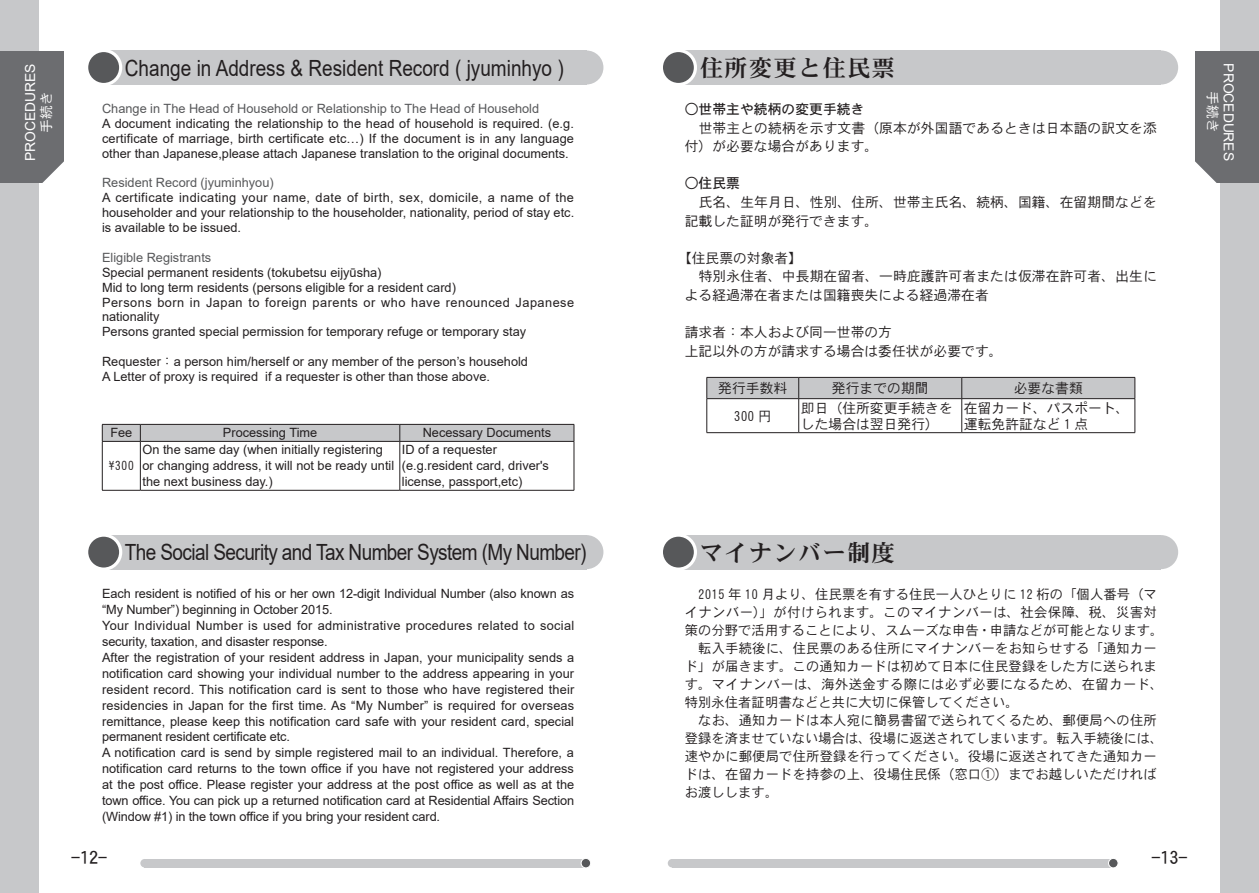
<style>
.page{position:relative;width:1259px;height:893px;background:#fff}
.page>*{position:absolute;margin:0;border:0;box-sizing:border-box;transform-origin:0 0}
.t1{font:23.4px "DFHS Mincho W7 WIN RKSJ H";letter-spacing:.05em;color:#231f20}
.t2{font:22.35px "Arial";letter-spacing:-.03em;color:#231f20;scale:.85 1}
.t3{font:22.35px "Arial";color:#231f20;scale:.85 1}
.t4{font:18px "DFHS Gothic W5 WIN RKSJ H";color:#231f20}
.t5{font:13.8px/18.6px "DFHS Gothic W3 WIN RKSJ H";color:#231f20}
.t6{font:13.8px "Arial";color:#fff}
.t7{font:13.8px "DFHS Gothic W5 WIN RKSJ H";color:#231f20}
.t8{font:13.8px "DFHS Gothic W3 WIN RKSJ H";color:#fff}
.t9{font:13.5px/18.1px "DFHS Gothic W3 WIN RKSJ H";letter-spacing:.01em;color:#231f20}
.t10{font:12.75px/15.9px "Arial";color:#231f20}
.t11{font:12.75px "Arial";color:#57585a}
.t12{font:12.75px "DFHS Gothic W3 WIN RKSJ H";color:#231f20}
.s1{font-family:"DFHS Gothic W3 WIN RKSJ H"}
</style>
<div class="page">
<div style="left:145px;top:859px;width:441px;height:8px;background:#c7c8ca"></div>
<div style="left:140px;top:859px;width:9px;height:8px;background:#c7c8ca;border-radius:50%"></div>
<div style="left:581px;top:858px;width:9px;height:10px;background:#57585a;border-radius:50%"></div>
<div style="left:580px;top:858px;width:11px;height:10px;border:1px solid #fff;border-radius:50%"></div>
<div style="left:0;top:0;width:38px;height:893px;background:#c7c8ca"></div>
<div style="left:0;top:51px;width:64px;height:132px;background:#6c6d70"></div>
<svg style="left:42px;top:161px;width:22px;height:22px"></svg>
<div style="left:1220px;top:0;width:39px;height:893px;background:#c7c8ca"></div>
<div style="left:1195px;top:51px;width:64px;height:132px;background:#6c6d70"></div>
<svg style="left:1195px;top:161px;width:22px;height:22px"></svg>
<div style="left:1144px;top:50px;width:34px;height:35px;background:#c7c8ca;border-radius:50%"></div>
<div style="left:678px;top:50px;width:483px;height:35px;background:#c7c8ca"></div>
<div style="left:661px;top:50px;width:34px;height:35px;background:#57585a;border-radius:50%"></div>
<div style="left:660px;top:49px;width:37px;height:37px;border:3px solid #fff;border-radius:50%"></div>
<div style="left:569px;top:50px;width:34px;height:35px;background:#c7c8ca;border-radius:50%"></div>
<div style="left:104px;top:50px;width:482px;height:35px;background:#c7c8ca"></div>
<div style="left:87px;top:50px;width:34px;height:35px;background:#57585a;border-radius:50%"></div>
<div style="left:85px;top:49px;width:37px;height:37px;border:3px solid #fff;border-radius:50%"></div>
<svg style="left:102px;top:424px;width:473px;height:17px;background:#bcbcbe"></svg>
<hr style="left:102px;top:441px;width:38px;height:1px;background:#231f20">
<hr style="left:102px;top:442px;width:1px;height:48px;background:#231f20">
<hr style="left:140px;top:441px;width:260px;height:1px;background:#231f20">
<hr style="left:140px;top:442px;width:1px;height:48px;background:#231f20">
<hr style="left:400px;top:441px;width:174px;height:1px;background:#231f20">
<hr style="left:399px;top:442px;width:1px;height:48px;background:#231f20">
<hr style="left:574px;top:442px;width:1px;height:48px;background:#231f20">
<hr style="left:102px;top:490px;width:38px;height:1px;background:#231f20">
<hr style="left:140px;top:490px;width:260px;height:1px;background:#231f20">
<hr style="left:400px;top:490px;width:174px;height:1px;background:#231f20">
<div style="left:706px;top:377px;width:429px;height:21px;background:#c7c8ca"></div>
<hr style="left:706px;top:398px;width:92px;height:1px;background:#231f20">
<hr style="left:706px;top:399px;width:1px;height:33px;background:#231f20">
<hr style="left:798px;top:398px;width:163px;height:1px;background:#231f20">
<hr style="left:798px;top:399px;width:1px;height:33px;background:#231f20">
<hr style="left:961px;top:398px;width:174px;height:1px;background:#231f20">
<hr style="left:961px;top:399px;width:1px;height:33px;background:#231f20">
<hr style="left:1134px;top:399px;width:1px;height:33px;background:#231f20">
<hr style="left:706px;top:432px;width:92px;height:1px;background:#231f20">
<hr style="left:798px;top:432px;width:163px;height:1px;background:#231f20">
<hr style="left:961px;top:432px;width:174px;height:1px;background:#231f20">
<div style="left:1144px;top:535px;width:34px;height:34px;background:#c7c8ca;border-radius:50%"></div>
<div style="left:678px;top:535px;width:483px;height:34px;background:#c7c8ca"></div>
<div style="left:661px;top:535px;width:34px;height:34px;background:#57585a;border-radius:50%"></div>
<div style="left:660px;top:533px;width:37px;height:38px;border:3px solid #fff;border-radius:50%"></div>
<div style="left:569px;top:535px;width:34px;height:34px;background:#c7c8ca;border-radius:50%"></div>
<div style="left:104px;top:535px;width:482px;height:34px;background:#c7c8ca"></div>
<div style="left:87px;top:535px;width:34px;height:34px;background:#57585a;border-radius:50%"></div>
<div style="left:85px;top:533px;width:37px;height:38px;border:3px solid #fff;border-radius:50%"></div>
<div style="left:672px;top:859px;width:441px;height:8px;background:#c7c8ca"></div>
<div style="left:668px;top:859px;width:8px;height:8px;background:#c7c8ca;border-radius:50%"></div>
<div style="left:1108px;top:858px;width:10px;height:10px;background:#57585a;border-radius:50%"></div>
<div style="left:1108px;top:858px;width:10px;height:10px;border:1px solid #fff;border-radius:50%"></div>
<p class="t6" style="left:21px;top:161px;width:99px;rotate:-90deg">PROCEDURES</p>
<p class="t8" style="left:39px;top:133px;width:43px;rotate:-90deg">手続き</p>
<h2 class="t3" style="left:125px;top:52px;width:518px">Change in Address &amp; Resident Record ( jyuminhyo )</h2>
<h1 class="t1" style="left:699px;top:56px;width:197px">住所変更と住民票</h1>
<p class="t7" style="left:685px;top:102px;width:181px">○世帯主や続柄の変更手続き</p>
<p class="t5" style="left:685px;top:118px;width:474px">　世帯主との続柄を示す文書（原本が外国語であるときは日本語の訳文を添付）が必要な場合があります。</p>
<p class="t7" style="left:685px;top:176px;width:57px">○住民票</p>
<p class="t5" style="left:685px;top:193px;width:473px">　氏名、生年月日、性別、住所、世帯主氏名、続柄、国籍、在留期間などを記載した証明が発行できます。</p>
<p class="t5" style="left:685px;top:248px;width:473px;text-indent:-7px">【住民票の対象者】<br>　特別永住者、中長期在留者、一時庇護許可者または仮滞在許可者、出生による経過滞在者または国籍喪失による経過滞在者</p>
<p class="t5" style="left:685px;top:323px;width:319px">請求者：本人および同一世帯の方<br>上記以外の方が請求する場合は委任状が必要です。</p>
<p class="t11" style="left:102px;top:100px;width:438px">Change in The Head of Household or Relationship to The Head of Household</p>
<p class="t10" style="left:102px;top:116px;width:473px;line-height:14.9px;text-align:justify">A document indicating the relationship to the head of household is required. (e.g. certificate of marriage, birth certificate etc…) If the document is in any language other than Japanese,please attach Japanese translation to the original documents.</p>
<p class="t11" style="left:102px;top:174px;width:173px">Resident Record (jyuminhyou)</p>
<p class="t10" style="left:102px;top:190px;width:473px;line-height:14.9px;text-align:justify">A certificate indicating your name, date of birth, sex, domicile, a name of the householder and your relationship to the householder, nationality, period of stay etc. is available to be issued.</p>
<p class="t11" style="left:102px;top:249px;width:111px">Eligible Registrants</p>
<p class="t10" style="left:102px;top:265px;width:473px;line-height:14.9px">Special permanent residents (tokubetsu eijyūsha)<br>Mid to long term residents (persons eligible for a resident card)<br>Persons born in Japan to foreign parents or who have renounced Japanese nationality<br>Persons granted special permission for temporary refuge or temporary stay</p>
<p class="t10" style="left:102px;top:354px;width:427px;line-height:14.9px">Requester<span class="s1">：</span>a person him/herself or any member of the person’s household<br>A Letter of proxy is required if a requester is other than those above.</p>
<p class="t5" style="left:718px;top:379px;width:71px">発行手数料</p>
<p class="t5" style="left:832px;top:379px;width:98px">発行までの期間</p>
<p class="t5" style="left:1013px;top:379px;width:71px">必要な書類</p>
<p class="t5" style="left:734px;top:406px;width:40px">300 円</p>
<p class="t5" style="left:801px;top:400px;width:154px;line-height:15.9px">即日（住所変更手続きをした場合は翌日発行）</p>
<p class="t5" style="left:964px;top:400px;width:167px;line-height:15.9px">在留カード、パスポート、運転免許証など 1 点</p>
<p class="t10" style="left:110px;top:425px;width:23px">Fee</p>
<p class="t10" style="left:223px;top:425px;width:96px">Processing Time</p>
<p class="t10" style="left:423px;top:425px;width:130px">Necessary Documents</p>
<p class="t12" style="left:109px;top:459px;width:27px">\300</p>
<p class="t10" style="left:142px;top:442px;width:253px">On the same day (when initially registering or changing address, it will not be ready until the next business day.)</p>
<p class="t10" style="left:402px;top:442px;width:149px">ID of a requester (e.g.resident card, driver's license, passport,etc)</p>
<p class="t6" style="left:1238px;top:63px;width:99px;rotate:90deg">PROCEDURES</p>
<p class="t8" style="left:1219px;top:91px;width:43px;rotate:90deg">手続き</p>
<h2 class="t2" style="left:125px;top:537px;width:544px">The Social Security and Tax Number System (My Number)</h2>
<h1 class="t1" style="left:699px;top:540px;width:197px">マイナンバー制度</h1>
<p class="t9" style="left:685px;top:585px;width:480px">　2015 年 10 月より、住民票を有する住民一人ひとりに 12 桁の「個人番号（マイナンバー）」が付けられます。このマイナンバーは、社会保障、税、災害対策の分野で活用することにより、スムーズな申告・申請などが可能となります。　転入手続後に、住民票のある住所にマイナンバーをお知らせする「通知カード」が届きます。この通知カードは初めて日本に住民登録をした方に送られます。マイナンバーは、海外送金する際には必ず必要になるため、在留カード、特別永住者証明書などと共に大切に保管してください。<br>　なお、通知カードは本人宛に簡易書留で送られてくるため、郵便局への住所登録を済ませていない場合は、役場に返送されてしまいます。転入手続後には、速やかに郵便局で住所登録を行ってください。役場に返送されてきた通知カードは、在留カードを持参の上、役場住民係（窓口①）までお越しいただければお渡しします。</p>
<p class="t10" style="left:102px;top:585px;width:474px">Each resident is notified of his or her own 12-digit Individual Number (also known as “My Number”) beginning in October 2015.<br>Your Individual Number is used for administrative procedures related to social security, taxation, and disaster response.<br>After the registration of your resident address in Japan, your municipality sends a notification card showing your individual number to the address appearing in your resident record. This notification card is sent to those who have registered their residencies in Japan for the first time. As “My Number” is required for overseas remittance, please keep this notification card safe with your resident card, special permanent resident certificate etc.<br>A notification card is send by simple registered mail to an individual. Therefore, a notification card returns to the town office if you have not registered your address at the post office. Please register your address at the post office as well as at the town office. You can pick up a returned notification card at Residential Affairs Section (Window #1) in the town office if you bring your resident card.</p>
<h3 class="t4" style="left:71px;top:849px;width:38px">-12-</h3>
<h3 class="t4" style="left:1151px;top:849px;width:38px">-13-</h3>
</div>
